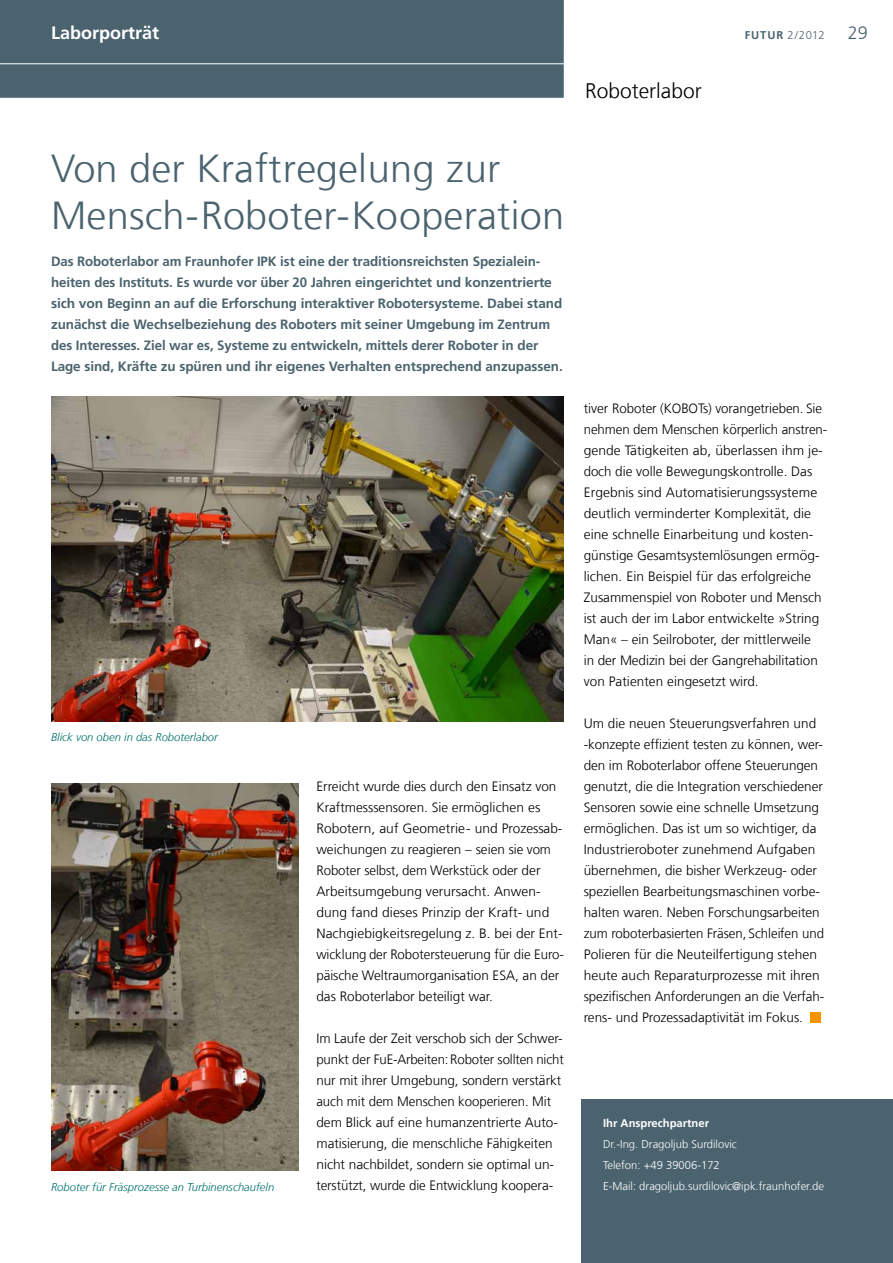
<style>
.page{position:relative;width:893px;height:1263px;background:#fff}
.page>*{position:absolute;margin:0;border:0;box-sizing:border-box;transform-origin:0 0}
.t1{font:300 39px/46.8px "Frutiger LT Com";letter-spacing:.005em;color:#4b636e}
.t2{font:300 21px "Frutiger LT Com";color:#000}
.t3{font:700 18px "Frutiger LT Com";color:#fff}
.t4{font:300 18px "Frutiger LT Com";color:#4b636e}
.t5{font:300 13.5px/21px "Frutiger LT Com";color:#000}
.t6{font:700 13.5px/21px "Frutiger LT Com";letter-spacing:-.005em;color:#4b636e}
.t7{font:300 11.25px/21px "Frutiger LT Com";color:#fff}
.t8{font:italic 300 11.25px "Frutiger LT Com";color:#00716c}
.t9{font:700 11.25px "Frutiger LT Com";color:#fff}
.t10{font:300 11.25px "Frutiger LT Com";color:#4b636e}
.s1{font-weight:700}
</style>
<div class="page">
<div style="left:0;top:0;width:564px;height:98px;background:#4b636e"></div>
<hr style="left:0;top:63px;width:893px;height:1px;background:#fff">
<div style="left:582px;top:1099px;width:311px;height:164px;background:#4b636e"></div>
<div style="left:810px;top:1012px;width:10px;height:10px;background:#f39400"></div>
<img style="left:51px;top:396px;width:513px;height:326px">
<img style="left:51px;top:783px;width:247px;height:388px">
<h3 class="t3" style="left:51px;top:22px;width:110px">Laborporträt</h3>
<h2 class="t2" style="left:585px;top:78px;width:118px">Roboterlabor</h2>
<p class="t10" style="left:745px;top:28px;width:81px"><span class="s1">FUTUR</span> 2/2012</p>
<h3 class="t4" style="left:848px;top:22px;width:22px">29</h3>
<h1 class="t1" style="left:51px;top:146px;width:515px">Von der Kraftregelung zur<br>Mensch-Roboter-Kooperation</h1>
<p class="t6" style="left:51px;top:251px;width:513px">Das Roboterlabor am Fraunhofer IPK ist eine der traditionsreichsten Spezialein&shy;heiten des Instituts. Es wurde vor über 20 Jahren eingerichtet und konzentrierte sich von Beginn an auf die Erforschung interaktiver Robotersysteme. Dabei stand zunächst die Wechselbeziehung des Roboters mit seiner Umgebung im Zentrum des Interesses. Ziel war es, Systeme zu entwickeln, mittels derer Roboter in der Lage sind, Kräfte zu spüren und ihr eigenes Verhalten entsprechend anzupassen.</p>
<p class="t8" style="left:51px;top:731px;width:168px">Blick von oben in das Roboterlabor</p>
<p class="t8" style="left:51px;top:1180px;width:225px">Roboter für Fräsprozesse an Turbinenschaufeln</p>
<p class="t5" style="left:316px;top:776px;width:249px">Erreicht wurde dies durch den Einsatz von Kraftmesssensoren. Sie ermöglichen es Robotern, auf Geometrie- und Prozessab&shy;weichungen zu reagieren – seien sie vom Roboter selbst, dem Werkstück oder der Arbeitsumgebung verursacht. Anwen&shy;dung fand dieses Prinzip der Kraft- und Nachgiebigkeitsregelung z. B. bei der Ent&shy;wicklung der Robotersteuerung für die Euro&shy;päische Weltraumorganisation ESA, an der das Roboterlabor beteiligt war.</p>
<p class="t5" style="left:316px;top:1028px;width:249px">Im Laufe der Zeit verschob sich der Schwer&shy;punkt der FuE-Arbeiten: Roboter sollten nicht nur mit ihrer Umgebung, sondern verstärkt auch mit dem Menschen kooperieren. Mit dem Blick auf eine humanzentrierte Auto&shy;matisierung, die menschliche Fähigkeiten nicht nachbildet, sondern sie optimal un&shy;terstützt, wurde die Entwicklung koopera-</p>
<p class="t5" style="left:584px;top:398px;width:245px">tiver Roboter (KOBOTs) vorangetrieben. Sie nehmen dem Menschen körperlich anstren&shy;gende Tätigkeiten ab, überlassen ihm je&shy;doch die volle Bewegungskontrolle. Das Ergebnis sind Automatisierungssysteme deutlich verminderter Komplexität, die eine schnelle Einarbeitung und kosten&shy;günstige Gesamtsystemlösungen ermög&shy;lichen. Ein Beispiel für das erfolgreiche Zusammenspiel von Roboter und Mensch ist auch der im Labor entwickelte »String Man« – ein Seilroboter, der mittlerweile<br>in der Medizin bei der Gangrehabilitation von Patienten eingesetzt wird.</p>
<p class="t5" style="left:584px;top:713px;width:242px">Um die neuen Steuerungsverfahren und -konzepte effizient testen zu können, wer&shy;den im Roboterlabor offene Steuerungen genutzt, die die Integration verschiedener Sensoren sowie eine schnelle Umsetzung ermöglichen. Das ist um so wichtiger, da Industrieroboter zunehmend Aufgaben übernehmen, die bisher Werkzeug- oder speziellen Bearbeitungsmaschinen vorbe&shy;halten waren. Neben Forschungsarbeiten zum roboterbasierten Fräsen, Schleifen und Polieren für die Neuteilfertigung stehen heute auch Reparaturprozesse mit ihren spezifischen Anforderungen an die Verfah&shy;rens- und Prozessadaptivität im Fokus.</p>
<p class="t9" style="left:603px;top:1117px;width:108px">Ihr Ansprechpartner</p>
<p class="t7" style="left:603px;top:1134px;width:222px">Dr.-Ing. Dragoljub Surdilovic<br>Telefon: +49 39006-172<br>E-Mail: dragoljub.surdilovic@ipk.fraunhofer.de</p>
</div>
